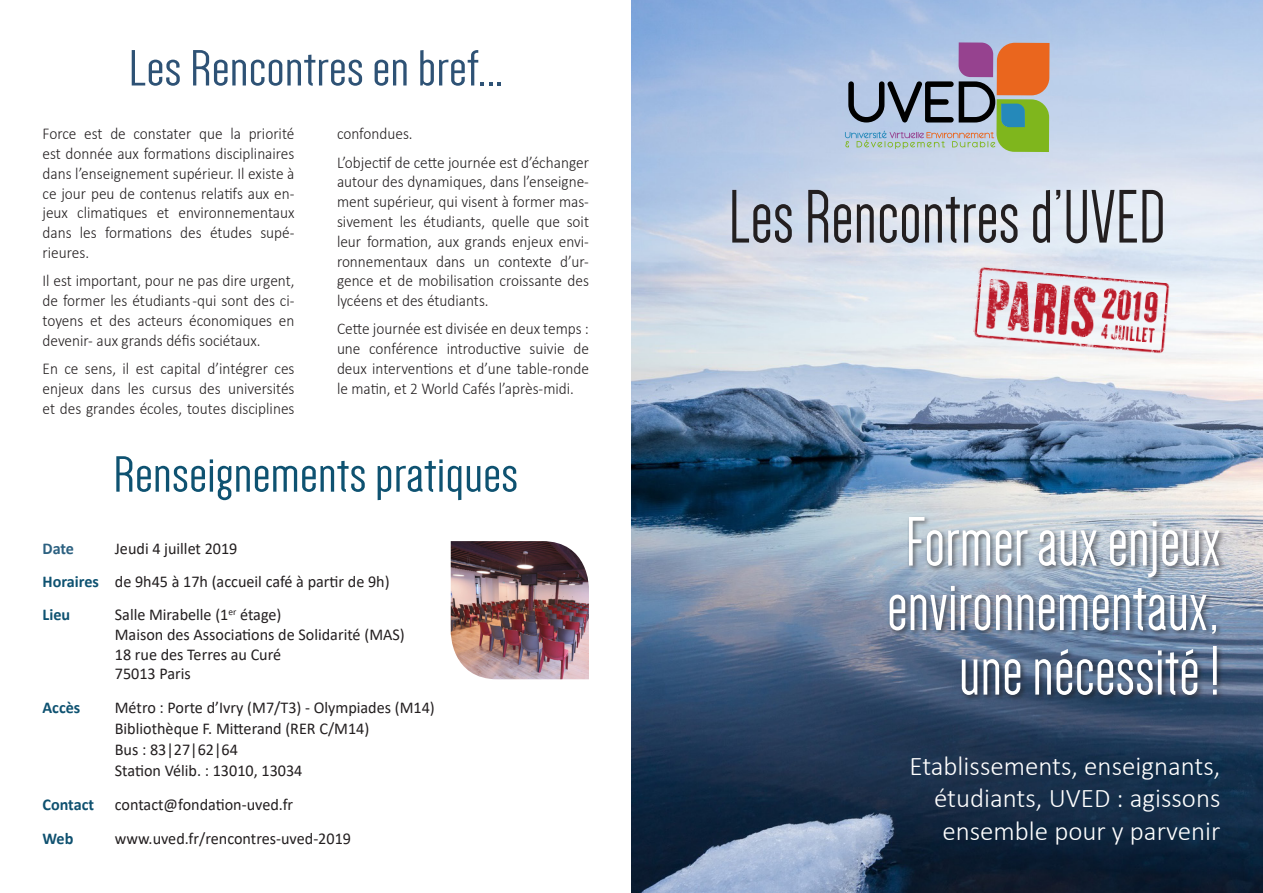
<style>
.page{position:relative;width:1263px;height:893px;background:#fff}
.page>*{position:absolute;margin:0;border:0;box-sizing:border-box;transform-origin:0 0}
.t1{font:78px "Dense";color:#231f20}
.t2{font:72px/64.5px "Dense";color:#fff;text-align:right}
.t3{font:52.5px "Dense";color:#0e5271;scale:1.2 1}
.t4{font:52.5px "Dense";color:#2e5275;scale:1.2 1}
.t5{font:300 27px/32.4px "Calibri";color:#fff;text-align:right}
.t6{font:300 16.5px/19.8px "Calibri";color:#231f20;text-align:justify;scale:.93 1}
.t7{font:16.5px/19.8px "Calibri";color:#231f20}
.t8{font:700 16.5px "Calibri";color:#0f5170}
.t9{font:700 16.5px "Calibri";color:#0e5271}
.t10{font:700 16.5px "Calibri";color:#2c6181}
.s1{font-weight:700;color:#0e5271}
</style>
<div class="page">
<img style="left:631px;top:0;width:632px;height:893px">
<div style="left:888px;top:515px;width:338px;height:187px;background:#231f20;opacity:.6"></div>
<img style="left:973px;top:266px;width:198px;height:90px">
<img style="left:451px;top:541px;width:138px;height:138px">
<svg style="left:845px;top:42px;width:204px;height:110px;background:#a19f9c"></svg>
<h3 class="t4" style="left:129px;top:42px;width:313px">Les Rencontres en bref...</h3>
<p class="t6" style="left:43px;top:124px;width:272px">Force est de constater que la priorité est donnée aux formations disciplinaires dans l’enseignement supérieur. Il existe à ce jour peu de contenus relatifs aux en&shy;jeux climatiques et environnementaux dans les formations des études supé&shy;rieures.</p>
<p class="t6" style="left:43px;top:271px;width:272px">Il est important, pour ne pas dire urgent, de former les étudiants -qui sont des ci&shy;toyens et des acteurs économiques en devenir- aux grands défis sociétaux.</p>
<p class="t6" style="left:43px;top:359px;width:272px">En ce sens, il est capital d’intégrer ces enjeux dans les cursus des universités et des grandes écoles, toutes disciplines</p>
<p class="t6" style="left:337px;top:119px;width:272px;line-height:28.3px">confondues.<br>L’objectif de cette journée est d’échanger</p>
<p class="t6" style="left:337px;top:172px;width:272px">autour des dynamiques, dans l’enseigne&shy;ment supérieur, qui visent à former mas&shy;sivement les étudiants, quelle que soit leur formation, aux grands enjeux envi&shy;ronnementaux dans un contexte d’ur&shy;gence et de mobilisation croissante des lycéens et des étudiants.</p>
<p class="t6" style="left:337px;top:319px;width:272px">Cette journée est divisée en deux temps : une conférence introductive suivie de deux interventions et d’une table-ronde le matin, et 2 World Cafés l’après-midi.</p>
<h3 class="t3" style="left:113px;top:449px;width:339px">Renseignements pratiques</h3>
<p class="t7" style="left:43px;top:531px;width:349px;line-height:33.2px;text-indent:72px">Jeudi 4 juillet 2019<br><span class="s1">Horaires</span> de 9h45 à 17h (accueil café à partir de 9h)<br><span class="s1">Lieu</span></p>
<p class="t10" style="left:43px;top:537px;width:33px">Date</p>
<p class="t7" style="left:115px;top:604px;width:292px">Salle Mirabelle (1<sup>er</sup> étage)<br>Maison des Associations de Solidarité (MAS)<br>18 rue des Terres au Curé<br>75013 Paris</p>
<p class="t9" style="left:43px;top:696px;width:39px">Accès</p>
<p class="t7" style="left:115px;top:697px;width:322px;line-height:21px">Métro : Porte d’Ivry (M7/T3) - Olympiades (M14)<br>Bibliothèque F. Mitterand (RER C/M14)<br>Bus : 83|27|62|64<br>Station Vélib. : 13010, 13034</p>
<p class="t8" style="left:43px;top:793px;width:53px">Contact</p>
<p class="t7" style="left:115px;top:794px;width:180px">contact@fondation-uved.fr</p>
<p class="t8" style="left:43px;top:827px;width:32px">Web</p>
<p class="t7" style="left:115px;top:828px;width:238px">www.uved.fr/rencontres-uved-2019</p>
<h1 class="t1" style="left:728px;top:179px;width:439px">Les Rencontres d’UVED</h1>
<h2 class="t2" style="left:887px;top:510px;width:335px">Former aux enjeux environnementaux, une nécessité!</h2>
<h3 class="t5" style="left:909px;top:750px;width:313px">Etablissements, enseignants, étudiants, UVED : agissons ensemble pour y parvenir</h3>
</div>
